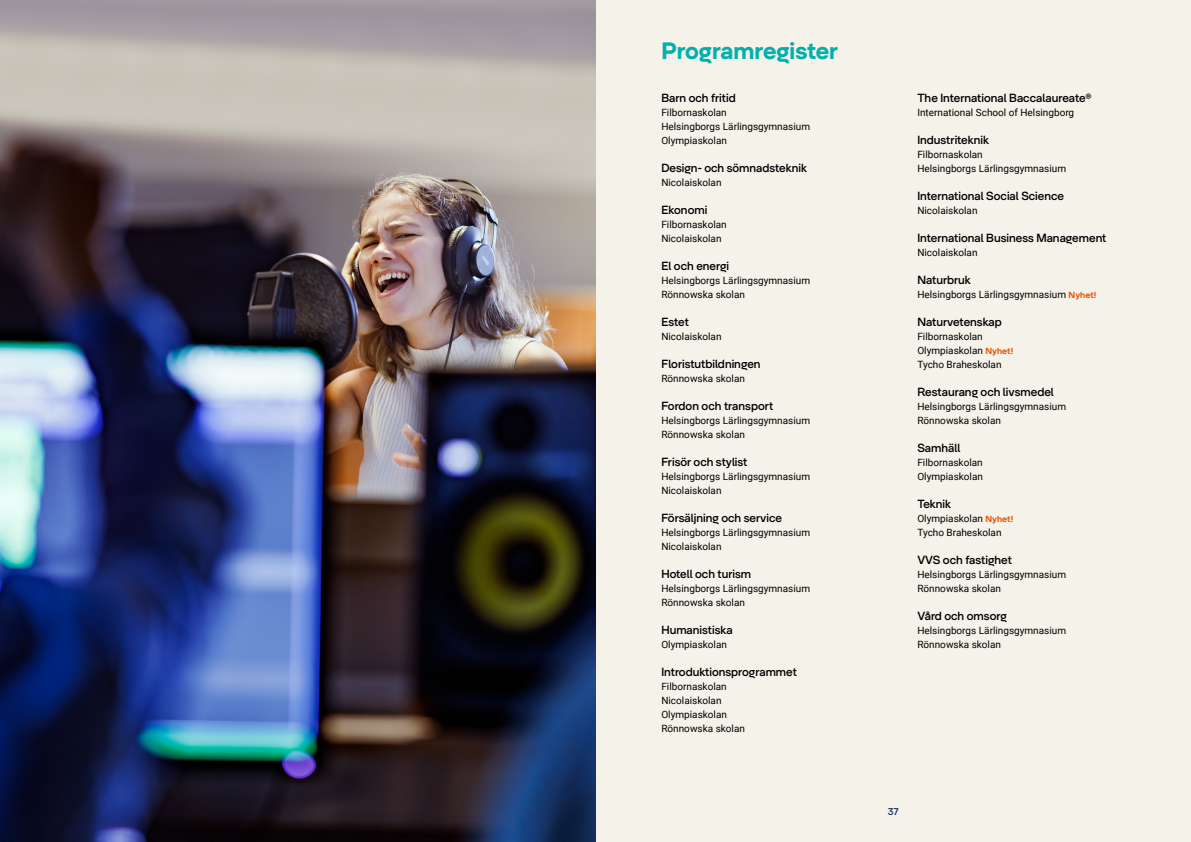
<style>
.page{position:relative;width:1191px;height:842px;background:#f5f2ea}
.page>*{position:absolute;margin:0;border:0;box-sizing:border-box;transform-origin:0 0}
.t1{font:700 24px "Helsingborg Sans";color:#00b0ad}
.t2{font:500 12px "Helsingborg Sans";color:#000}
.t3{font:10px/14px "Roboto";color:#000}
.t4{font:500 10px "Helsingborg Sans";color:#183264}
.s1{font-family:"Helsingborg Sans";font-weight:700;font-size:9px;color:#ea590c}
</style>
<div class="page">
<img style="left:0;top:0;width:596px;height:842px">
<h1 class="t1" style="left:661px;top:36px;width:178px">Programregister</h1>
<p class="t2" style="left:661px;top:91px;width:76px">Barn och fritid</p>
<p class="t3" style="left:661px;top:105px;width:150px">Filbornaskolan<br>Helsingborgs Lärlingsgymnasium<br>Olympiaskolan</p>
<p class="t2" style="left:661px;top:161px;width:147px">Design- och sömnadsteknik</p>
<p class="t3" style="left:661px;top:175px;width:62px">Nicolaiskolan</p>
<p class="t2" style="left:661px;top:203px;width:47px">Ekonomi</p>
<p class="t3" style="left:661px;top:217px;width:67px">Filbornaskolan<br>Nicolaiskolan</p>
<p class="t2" style="left:661px;top:259px;width:69px">El och energi</p>
<p class="t3" style="left:661px;top:273px;width:150px">Helsingborgs Lärlingsgymnasium<br>Rönnowska skolan</p>
<p class="t2" style="left:661px;top:315px;width:29px">Estet</p>
<p class="t3" style="left:661px;top:329px;width:62px">Nicolaiskolan</p>
<p class="t2" style="left:661px;top:357px;width:101px">Floristutbildningen</p>
<p class="t3" style="left:661px;top:371px;width:85px">Rönnowska skolan</p>
<p class="t2" style="left:661px;top:399px;width:113px">Fordon och transport</p>
<p class="t3" style="left:661px;top:413px;width:150px">Helsingborgs Lärlingsgymnasium<br>Rönnowska skolan</p>
<p class="t2" style="left:661px;top:455px;width:88px">Frisör och stylist</p>
<p class="t3" style="left:661px;top:469px;width:150px">Helsingborgs Lärlingsgymnasium<br>Nicolaiskolan</p>
<p class="t2" style="left:661px;top:511px;width:122px">Försäljning och service</p>
<p class="t3" style="left:661px;top:525px;width:150px">Helsingborgs Lärlingsgymnasium<br>Nicolaiskolan</p>
<p class="t2" style="left:661px;top:567px;width:91px">Hotell och turism</p>
<p class="t3" style="left:661px;top:581px;width:150px">Helsingborgs Lärlingsgymnasium<br>Rönnowska skolan</p>
<p class="t2" style="left:661px;top:623px;width:73px">Humanistiska</p>
<p class="t3" style="left:661px;top:637px;width:67px">Olympiaskolan</p>
<p class="t2" style="left:661px;top:665px;width:137px">Introduktionsprogrammet</p>
<p class="t3" style="left:661px;top:679px;width:85px">Filbornaskolan<br>Nicolaiskolan<br>Olympiaskolan<br>Rönnowska skolan</p>
<p class="t2" style="left:917px;top:91px;width:176px">The International Baccalaureate®</p>
<p class="t3" style="left:917px;top:105px;width:158px">International School of Helsingborg</p>
<p class="t2" style="left:917px;top:133px;width:73px">Industriteknik</p>
<p class="t3" style="left:917px;top:147px;width:150px">Filbornaskolan<br>Helsingborgs Lärlingsgymnasium</p>
<p class="t2" style="left:917px;top:189px;width:148px">International Social Science</p>
<p class="t3" style="left:917px;top:203px;width:62px">Nicolaiskolan</p>
<p class="t2" style="left:917px;top:231px;width:190px">International Business Management</p>
<p class="t3" style="left:917px;top:245px;width:62px">Nicolaiskolan</p>
<p class="t2" style="left:917px;top:273px;width:55px">Naturbruk</p>
<p class="t3" style="left:917px;top:287px;width:180px">Helsingborgs Lärlingsgymnasium <span class="s1">Nyhet!</span></p>
<p class="t2" style="left:917px;top:315px;width:86px">Naturvetenskap</p>
<p class="t3" style="left:917px;top:329px;width:97px">Filbornaskolan<br>Olympiaskolan <span class="s1">Nyhet!<br></span>Tycho Braheskolan</p>
<p class="t2" style="left:917px;top:385px;width:138px">Restaurang och livsmedel</p>
<p class="t3" style="left:917px;top:399px;width:150px">Helsingborgs Lärlingsgymnasium<br>Rönnowska skolan</p>
<p class="t2" style="left:917px;top:441px;width:44px">Samhäll</p>
<p class="t3" style="left:917px;top:455px;width:67px">Filbornaskolan<br>Olympiaskolan</p>
<p class="t2" style="left:917px;top:497px;width:35px">Teknik</p>
<p class="t3" style="left:917px;top:511px;width:97px">Olympiaskolan <span class="s1">Nyhet!<br></span>Tycho Braheskolan</p>
<p class="t2" style="left:917px;top:553px;width:96px">VVS och fastighet</p>
<p class="t3" style="left:917px;top:567px;width:150px">Helsingborgs Lärlingsgymnasium<br>Rönnowska skolan</p>
<p class="t2" style="left:917px;top:609px;width:91px">Vård och omsorg</p>
<p class="t3" style="left:917px;top:623px;width:150px">Helsingborgs Lärlingsgymnasium<br>Rönnowska skolan</p>
<p class="t4" style="left:887px;top:806px;width:12px">37</p>
</div>
